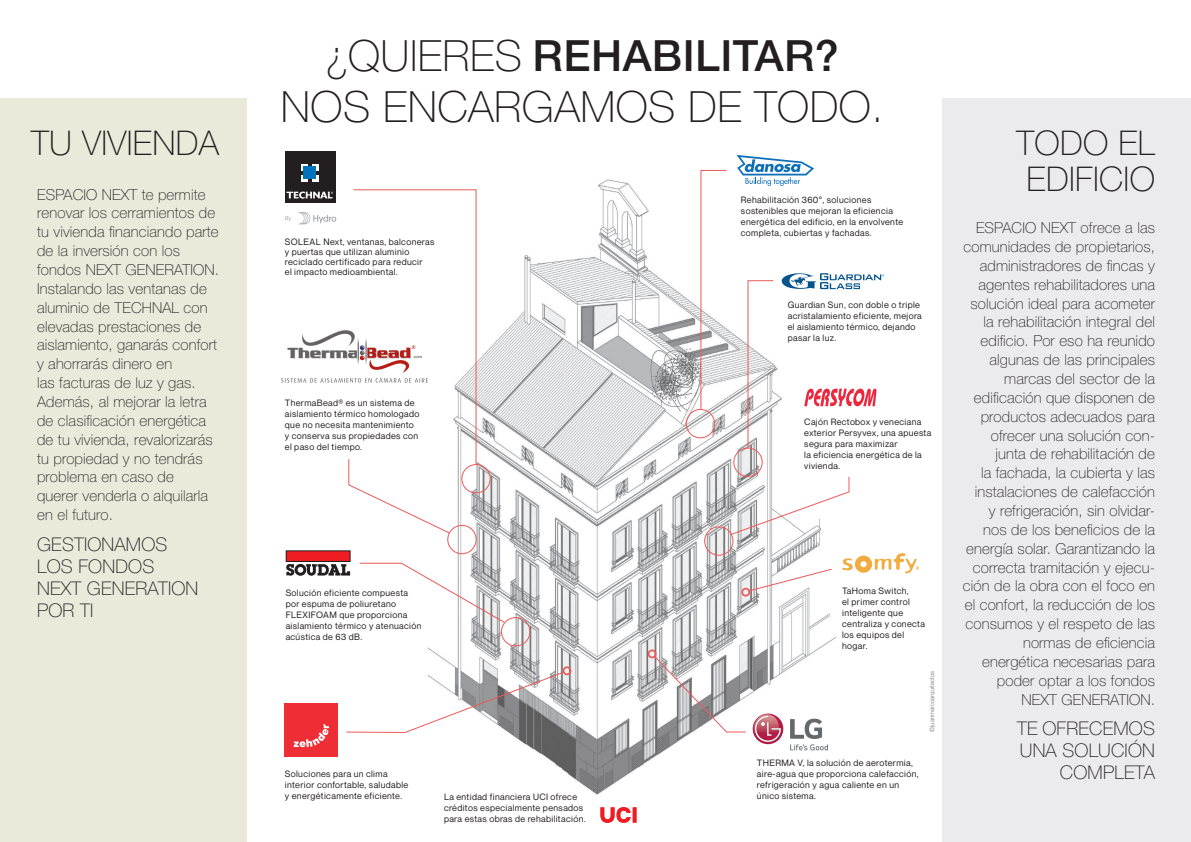
<style>
.page{position:relative;width:1191px;height:842px;background:#fff}
.page>*{position:absolute;margin:0;border:0;box-sizing:border-box;transform-origin:0 0}
.t1{font:500 43.2px "Helvetica Neue LT Pro";letter-spacing:.01em;color:#231f20}
.t2{font:100 43.2px "Helvetica Neue LT Pro";letter-spacing:.01em;color:#231f20}
.t3{font:100 34.1px "Helvetica Neue LT Pro";letter-spacing:.01em;color:#231f20}
.t4{font:100 18.9px/22px "Helvetica Neue LT Pro";letter-spacing:.01em;color:#231f20}
.t5{font:100 15.1px/18.9px "Helvetica Neue LT Pro";letter-spacing:.01em;color:#231f20}
.t6{font:9px/11px "Neue Montreal";letter-spacing:.04em;color:#231f20}
.t7{font:300 6px "Helvetica Neue LT Pro";color:#6c6d70}
.s1{font-weight:100}
</style>
<div class="page">
<div style="left:0;top:98px;width:246px;height:744px;background:#eae9da"></div>
<div style="left:942px;top:98px;width:249px;height:744px;background:#ebebed"></div>
<img style="left:427px;top:179px;width:428px;height:616px">
<svg style="left:490px;top:336px;width:125px;height:115px"></svg>
<svg style="left:781px;top:273px;width:103px;height:16px"></svg>
<svg style="left:842px;top:553px;width:77px;height:20px"></svg>
<div style="left:752px;top:714px;width:31px;height:30px;background:#b31b47;border-radius:50%"></div>
<svg style="left:753px;top:714px;width:28px;height:28px"></svg>
<svg style="left:790px;top:719px;width:38px;height:31px"></svg>
<svg style="left:736px;top:155px;width:78px;height:31px"></svg>
<svg style="left:285px;top:550px;width:66px;height:26px"></svg>
<div style="left:286px;top:551px;width:64px;height:10px;background:#ee1d23"></div>
<svg style="left:286px;top:564px;width:64px;height:12px"></svg>
<svg style="left:804px;top:387px;width:72px;height:21px"></svg>
<svg style="left:748px;top:568px;width:84px;height:24px"></svg>
<svg style="left:346px;top:671px;width:218px;height:62px"></svg>
<div style="left:285px;top:151px;width:50px;height:51px;background:#231f20"></div>
<svg style="left:301px;top:164px;width:17px;height:17px"></svg>
<div style="left:303px;top:166px;width:13px;height:13px;background:#0073bc"></div>
<svg style="left:286px;top:192px;width:47px;height:7px"></svg>
<svg style="left:298px;top:212px;width:38px;height:12px"></svg>
<svg style="left:285px;top:216px;width:6px;height:5px"></svg>
<div style="left:733px;top:448px;width:29px;height:29px;border:1px solid #ec5959;border-radius:50%"></div>
<div style="left:704px;top:526px;width:29px;height:30px;border:1px solid #ec5959;border-radius:50%"></div>
<div style="left:686px;top:409px;width:29px;height:29px;border:1px solid #ec5959;border-radius:50%"></div>
<div style="left:461px;top:464px;width:29px;height:29px;border:1px solid #ec5959;border-radius:50%"></div>
<div style="left:562px;top:666px;width:9px;height:9px;border:2px solid #ec5959;border-radius:50%"></div>
<div style="left:647px;top:649px;width:9px;height:9px;border:2px solid #ec5959;border-radius:50%"></div>
<div style="left:741px;top:588px;width:9px;height:9px;border:2px solid #ec5959;border-radius:50%"></div>
<div style="left:447px;top:525px;width:29px;height:29px;border:1px solid #ec5959;border-radius:50%"></div>
<div style="left:501px;top:617px;width:29px;height:29px;border:1px solid #ec5959;border-radius:50%"></div>
<svg style="left:729px;top:476px;width:121px;height:60px"></svg>
<svg style="left:747px;top:280px;width:27px;height:169px"></svg>
<svg style="left:653px;top:655px;width:93px;height:78px"></svg>
<svg style="left:700px;top:170px;width:27px;height:240px"></svg>
<svg style="left:359px;top:562px;width:146px;height:62px"></svg>
<svg style="left:348px;top:189px;width:129px;height:345px"></svg>
<svg style="left:600px;top:807px;width:36px;height:16px"></svg>
<div style="left:285px;top:703px;width:53px;height:53px;background:#ee2d34"></div>
<svg style="left:294px;top:724px;width:35px;height:23px"></svg>
<img style="left:281px;top:326px;width:151px;height:62px">
<p class="t1" style="left:325px;top:30px;width:515px"><span class="s1">¿QUIERES</span> REHABILITAR?</p>
<p class="t2" style="left:281px;top:82px;width:604px">NOS ENCARGAMOS DE TODO.</p>
<p class="t3" style="left:31px;top:124px;width:189px">TU VIVIENDA</p>
<p class="t3" style="left:1016px;top:124px;width:140px">TODO EL</p>
<p class="t5" style="left:37px;top:185px;width:170px">ESPACIO NEXT te permite</p>
<p class="t3" style="left:1026px;top:160px;width:130px">EDIFICIO</p>
<p class="t6" style="left:741px;top:194px;width:164px">Rehabilitación 360°, soluciones sostenibles que mejoran la eficiencia energética del edificio, en la envolvente completa, cubiertas y fachadas.</p>
<p class="t5" style="left:37px;top:204px;width:183px">renovar los cerramientos de tu vivienda financiando parte de la inversión con los fondos NEXT GENERATION.<br>Instalando las ventanas de aluminio de TECHNAL con elevadas prestaciones de aislamiento, ganarás confort y ahorrarás dinero en<br>las facturas de luz y gas.</p>
<p class="t5" style="left:37px;top:392px;width:177px">Además, al mejorar la letra de clasificación energética de tu vivienda, revalorizarás tu propiedad y no tendrás problema en caso de querer venderla o alquilarla en el futuro.</p>
<p class="t4" style="left:37px;top:533px;width:163px">GESTIONAMOS<br>LOS FONDOS<br>NEXT GENERATION<br>POR TI</p>
<p class="t5" style="left:963px;top:218px;width:193px;text-align:right">ESPACIO NEXT ofrece a las comunidades de propietarios, administradores de fincas y agentes rehabilitadores una solución ideal para acometer la rehabilitación integral del edificio. Por eso ha reunido algunas de las principales marcas del sector de la edificación que disponen de productos adecuados para ofrecer una solución con&shy;junta de rehabilitación de<br>la fachada, la cubierta y las instalaciones de calefacción<br>y refrigeración, sin olvidar&shy;nos de los beneficios de la energía solar. Garantizando la correcta tramitación y ejecu&shy;ción de la obra con el foco en el confort, la reducción de los consumos y el respeto de las normas de eficiencia energética necesarias para poder optar a los fondos<br>NEXT GENERATION.</p>
<p class="t4" style="left:1017px;top:718px;width:139px;text-align:right">TE OFRECEMOS<br>UNA SOLUCIÓN<br>COMPLETA</p>
<p class="t6" style="left:285px;top:237px;width:151px;line-height:10px">SOLEAL Next, ventanas, balconeras y puertas que utilizan aluminio reciclado certificado para reducir<br>el impacto medioambiental.</p>
<p class="t6" style="left:787px;top:299px;width:136px">Guardian Sun, con doble o triple acristalamiento eficiente, mejora el aislamiento térmico, dejando pasar la luz.</p>
<p class="t6" style="left:285px;top:398px;width:136px">ThermaBead® es un sistema de aislamiento térmico homologado que no necesita mantenimiento y conserva sus propiedades con el paso del tiempo.</p>
<p class="t6" style="left:804px;top:417px;width:129px">Cajón Rectobox y veneciana exterior Persyvex, una apuesta segura para maximizar<br>la eficiencia energética de la vivienda.</p>
<p class="t6" style="left:842px;top:585px;width:84px">TaHoma Switch,<br>el primer control inteligente que centraliza y conecta los equipos del hogar.</p>
<p class="t6" style="left:286px;top:587px;width:137px">Solución eficiente compuesta por espuma de poliuretano<br>FLEXIFOAM que proporciona aislamiento térmico y atenuación acústica de 63 dB.</p>
<p class="t7" style="left:928px;top:732px;width:62px;rotate:-90deg">©juanmarcoarquitectos</p>
<p class="t6" style="left:757px;top:758px;width:163px">THERMA V, la solución de aerotermia, aire-agua que proporciona calefacción, refrigeración y agua caliente en un</p>
<p class="t6" style="left:285px;top:768px;width:125px">Soluciones para un clima interior confortable, saludable y energéticamente eficiente.</p>
<p class="t6" style="left:444px;top:791px;width:135px">La entidad financiera UCI ofrece</p>
<p class="t6" style="left:757px;top:791px;width:61px">único sistema.</p>
<p class="t6" style="left:444px;top:802px;width:143px">créditos especialmente pensados para estas obras de rehabilitación.</p>
</div>
